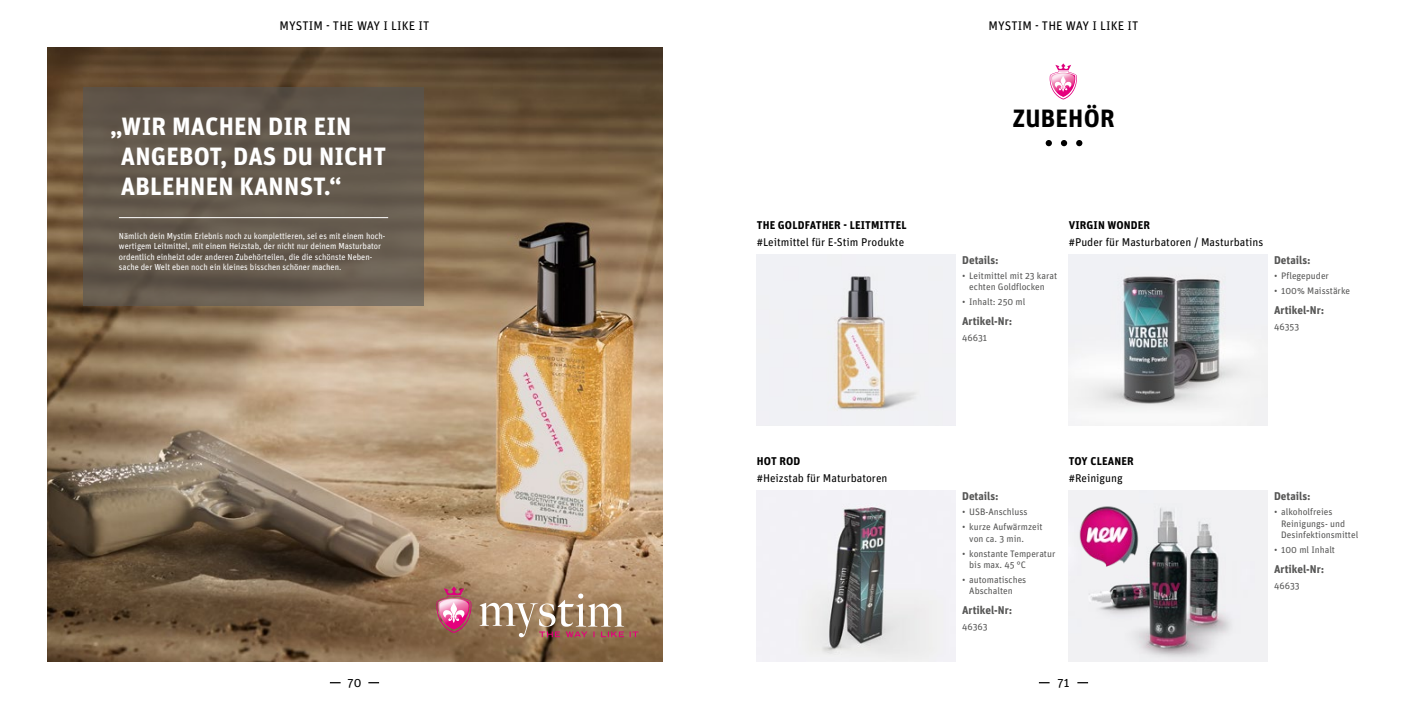
<style>
.page{position:relative;width:1418px;height:709px;background:#fff}
.page>*{position:absolute;margin:0;border:0;box-sizing:border-box;transform-origin:0 0}
.t1{font:700 25px/30px "Unit Pro";letter-spacing:.01em;color:#fff}
.t2{font:700 25px "Unit Pro";letter-spacing:.01em;color:#000}
.t3{font:12.5px "Unit Pro";letter-spacing:.01em;color:#000}
.t4{font:11.25px "Unit Pro";color:#000}
.t5{font:700 11.25px "Unit Pro";color:#565655}
.t6{font:700 11.25px "Unit Pro";letter-spacing:.01em;color:#000}
.t7{font:9.38px/11.2px "Unit Pro";color:#565655}
.t8{font:8.75px/10.5px "Unit Pro";color:#fff;scale:.95 1}
</style>
<div class="page">
<img style="left:48px;top:48px;width:614px;height:613px">
<img style="left:756px;top:490px;width:199px;height:171px">
<img style="left:756px;top:254px;width:199px;height:171px">
<img style="left:1068px;top:490px;width:198px;height:171px">
<img style="left:1068px;top:254px;width:198px;height:171px">
<img style="left:1068px;top:504px;width:73px;height:78px">
<svg style="left:83px;top:87px;width:340px;height:219px;background:#63594d"></svg>
<hr style="left:119px;top:217px;width:269px;height:1px;background:#fff">
<svg style="left:1045px;top:140px;width:6px;height:6px"></svg>
<div style="left:1060px;top:140px;width:7px;height:6px;background:#000;border-radius:50%"></div>
<svg style="left:1076px;top:140px;width:6px;height:6px"></svg>
<svg style="left:479px;top:593px;width:159px;height:44px;background:#ac8e75"></svg>
<svg style="left:436px;top:586px;width:35px;height:47px;background:#c26f85"></svg>
<svg style="left:1049px;top:63px;width:27px;height:36px"></svg>
<h2 class="t3" style="left:280px;top:17px;width:151px">MYSTIM - THE WAY I LIKE IT</h2>
<h2 class="t3" style="left:988px;top:17px;width:151px">MYSTIM - THE WAY I LIKE IT</h2>
<h1 class="t1" style="left:121px;top:110px;width:267px;text-indent:-11px">„WIR MACHEN DIR EIN<br>ANGEBOT, DAS DU NICHT<br>ABLEHNEN KANNST.“</h1>
<p class="t8" style="left:119px;top:230px;width:282px">Nämlich dein Mystim Erlebnis noch zu komplettieren, sei es mit einem hoch&shy;wertigem Leitmittel, mit einem Heizstab, der nicht nur deinem Masturbator ordentlich einheizt oder anderen Zubehörteilen, die die schönste Neben&shy;sache der Welt eben noch ein kleines bisschen schöner machen.</p>
<p class="t6" style="left:757px;top:217px;width:151px">THE GOLDFATHER - LEITMITTEL</p>
<p class="t4" style="left:756px;top:234px;width:149px">#Leitmittel für E-Stim Produkte</p>
<h1 class="t2" style="left:1012px;top:100px;width:104px">ZUBEHÖR</h1>
<p class="t5" style="left:962px;top:252px;width:38px">Details:</p>
<p class="t7" style="left:962px;top:270px;width:97px;text-align:center">• Leitmittel mit 23 karat echten Goldflocken</p>
<p class="t7" style="left:962px;top:296px;width:65px">• Inhalt: 250 ml</p>
<p class="t5" style="left:962px;top:313px;width:52px">Artikel-Nr:</p>
<p class="t7" style="left:962px;top:332px;width:27px">46631</p>
<p class="t6" style="left:1068px;top:217px;width:83px">VIRGIN WONDER</p>
<p class="t4" style="left:1068px;top:234px;width:196px">#Puder für Masturbatoren / Masturbatins</p>
<p class="t5" style="left:1274px;top:252px;width:38px">Details:</p>
<p class="t7" style="left:1274px;top:270px;width:56px">• Pflegepuder</p>
<p class="t7" style="left:1274px;top:285px;width:77px">• 100% Maisstärke</p>
<p class="t5" style="left:1274px;top:302px;width:52px">Artikel-Nr:</p>
<p class="t7" style="left:1274px;top:321px;width:27px">46353</p>
<p class="t6" style="left:757px;top:453px;width:45px">HOT ROD</p>
<p class="t4" style="left:756px;top:470px;width:132px">#Heizstab für Maturbatoren</p>
<p class="t5" style="left:962px;top:488px;width:38px">Details:</p>
<p class="t7" style="left:962px;top:506px;width:67px">• USB-Anschluss</p>
<p class="t7" style="left:969px;top:521px;width:75px;text-indent:-7px">• kurze Aufwärmzeit von ca. 3 min.</p>
<p class="t7" style="left:969px;top:547px;width:88px;text-indent:-7px">• konstante Temperatur bis max. 45 °C</p>
<p class="t7" style="left:969px;top:573px;width:59px;text-indent:-7px">• automatisches<br>Abschalten</p>
<p class="t5" style="left:962px;top:602px;width:52px">Artikel-Nr:</p>
<p class="t7" style="left:962px;top:621px;width:27px">46363</p>
<p class="t6" style="left:1068px;top:453px;width:66px">TOY CLEANER</p>
<p class="t4" style="left:1068px;top:470px;width:55px">#Reinigung</p>
<h2 class="t3" style="left:347px;top:674px;width:15px">70</h2>
<h2 class="t3" style="left:1057px;top:674px;width:14px">71</h2>
<p class="t5" style="left:1274px;top:488px;width:38px">Details:</p>
<p class="t7" style="left:1281px;top:506px;width:79px;text-indent:-7px">• alkoholfreies<br>Reinigungs- und<br>Desinfektionsmittel</p>
<p class="t7" style="left:1274px;top:543px;width:62px">• 100 ml Inhalt</p>
<p class="t5" style="left:1274px;top:560px;width:52px">Artikel-Nr:</p>
<p class="t7" style="left:1274px;top:579px;width:27px">46633</p>
</div>
